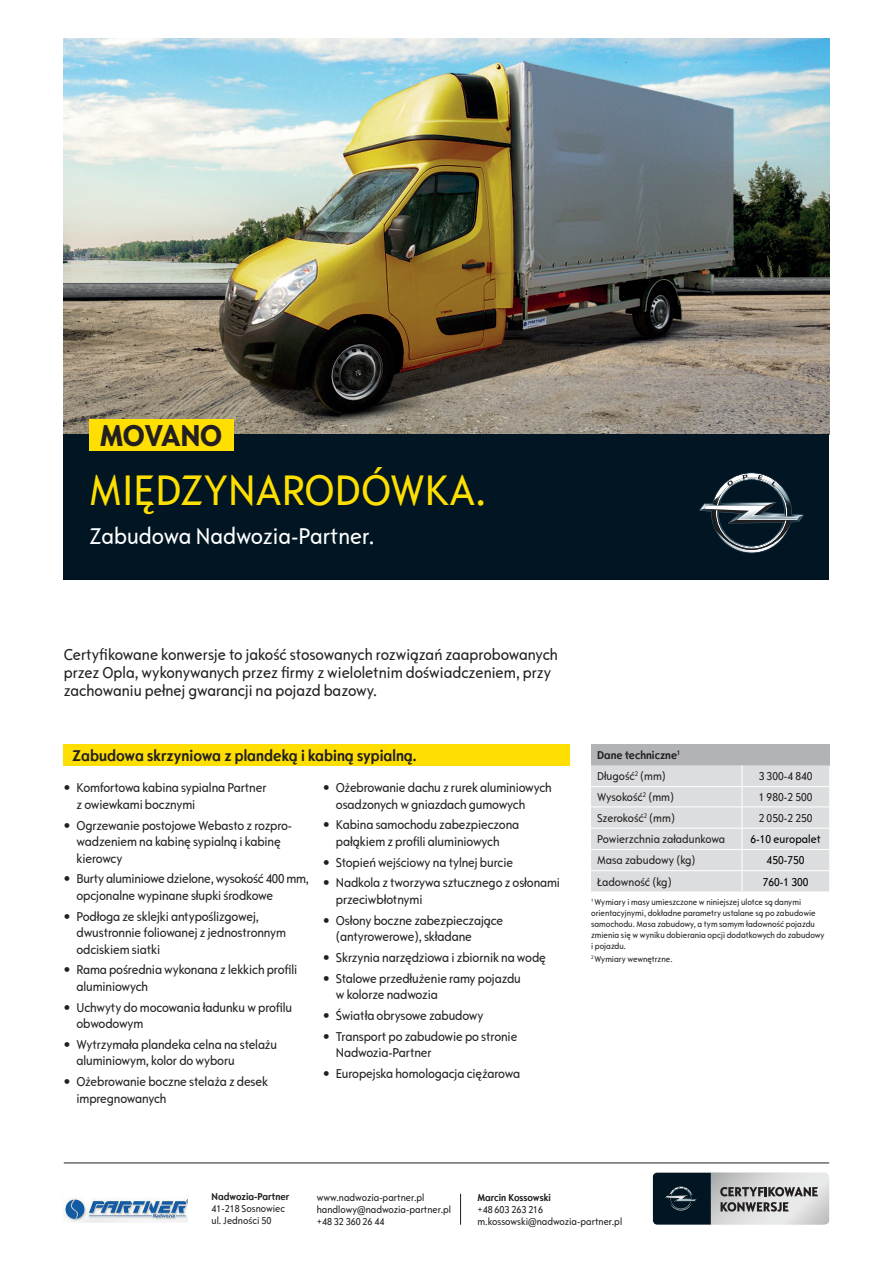
<style>
.page{position:relative;width:893px;height:1263px;background:#fff}
.page>*{position:absolute;margin:0;border:0;box-sizing:border-box;transform-origin:0 0}
.t1{font:condensed 45px "Opel Sans";color:#ffdf01}
.t2{font:31.5px "Opel Sans Condensed Carline";letter-spacing:-.02em;color:#231f20}
.t3{font:condensed 24px "Opel Sans";color:#fff}
.t4{font:condensed 16.5px/18px "Opel Sans";color:#231f20}
.t5{font:700 16.5px "Opel Sans Condensed";color:#231f20}
.t6{font:condensed 13.5px/16.5px "Opel Sans";letter-spacing:-.01em;color:#231f20}
.t7{font:condensed 12px "Opel Sans";color:#231f20}
.t8{font:condensed 12px "Opel Sans";color:#000}
.t9{font:700 12px "Opel Sans Condensed";color:#231f20}
.t10{font:condensed 10.5px/12px "Opel Sans";color:#231f20}
.t11{font:700 10.5px "Opel Sans Condensed";color:#231f20}
.t12{font:condensed 9px/10.8px "Opel Sans";color:#231f20}
</style>
<div class="page">
<img style="left:64px;top:38px;width:765px;height:397px">
<div style="left:64px;top:744px;width:506px;height:21px;background:#ffdf01"></div>
<div style="left:64px;top:435px;width:765px;height:145px;background:#011622"></div>
<div style="left:89px;top:419px;width:145px;height:32px;background:#ffdf01"></div>
<svg style="left:699px;top:473px;width:105px;height:80px"></svg>
<hr style="left:64px;top:1162px;width:765px;height:1px;background:#231f20">
<svg style="left:653px;top:1172px;width:176px;height:53px;background:#858c90"></svg>
<div style="left:591px;top:744px;width:238px;height:21px;background:#b2b3b7"></div>
<div style="left:591px;top:765px;width:238px;height:126px;background:#dcdddf"></div>
<hr style="left:742px;top:786px;width:87px;height:1px;background:#fff">
<hr style="left:591px;top:806px;width:151px;height:1px;background:#fff">
<hr style="left:742px;top:806px;width:87px;height:1px;background:#fff">
<hr style="left:591px;top:828px;width:151px;height:1px;background:#fff">
<hr style="left:742px;top:828px;width:87px;height:1px;background:#fff">
<hr style="left:591px;top:849px;width:151px;height:1px;background:#fff">
<hr style="left:742px;top:849px;width:87px;height:1px;background:#fff">
<hr style="left:591px;top:870px;width:151px;height:1px;background:#fff">
<hr style="left:742px;top:870px;width:87px;height:1px;background:#fff">
<hr style="left:591px;top:786px;width:151px;height:1px;background:#fff">
<hr style="left:460px;top:1194px;width:1px;height:31px;background:#231f20">
<img style="left:63px;top:1197px;width:124px;height:25px">
<h2 class="t2" style="left:100px;top:416px;width:124px">MOVANO</h2>
<h1 class="t1" style="left:89px;top:464px;width:398px">MIĘDZYNARODÓWKA.</h1>
<h3 class="t3" style="left:89px;top:522px;width:287px">Zabudowa Nadwozia-Partner.</h3>
<p class="t4" style="left:64px;top:646px;width:496px">Certyfikowane konwersje to jakość stosowanych rozwiązań zaaprobowanych przez Opla, wykonywanych przez firmy z wieloletnim doświadczeniem, przy zachowaniu pełnej gwarancji na pojazd bazowy.</p>
<p class="t5" style="left:72px;top:745px;width:346px">Zabudowa skrzyniowa z plandeką i kabiną sypialną.</p>
<p class="t6" style="left:77px;top:780px;width:192px;text-indent:-13px">• Komfortowa kabina sypialna Partner z owiewkami bocznymi</p>
<p class="t6" style="left:77px;top:817px;width:217px;text-indent:-13px">• Ogrzewanie postojowe Webasto z rozpro&shy;wadzeniem na kabinę sypialną i kabinę kierowcy</p>
<p class="t6" style="left:77px;top:870px;width:234px;text-indent:-13px">• Burty aluminiowe dzielone, wysokość 400 mm, opcjonalne wypinane słupki środkowe</p>
<p class="t6" style="left:77px;top:908px;width:211px;text-indent:-13px">• Podłoga ze sklejki antypoślizgowej, dwustronnie foliowanej z jednostronnym odciskiem siatki</p>
<p class="t6" style="left:77px;top:961px;width:222px;text-indent:-13px">• Rama pośrednia wykonana z lekkich profili aluminiowych</p>
<p class="t6" style="left:77px;top:999px;width:217px;text-indent:-13px">• Uchwyty do mocowania ładunku w profilu obwodowym</p>
<p class="t6" style="left:77px;top:1036px;width:202px;text-indent:-13px">• Wytrzymała plandeka celna na stelażu aluminiowym, kolor do wyboru</p>
<p class="t6" style="left:77px;top:1073px;width:193px;text-indent:-13px">• Ożebrowanie boczne stelaża z desek impregnowanych</p>
<p class="t6" style="left:336px;top:779px;width:217px;text-indent:-13px">• Ożebrowanie dachu z rurek aluminiowych osadzonych w gniazdach gumowych</p>
<p class="t6" style="left:323px;top:817px;width:198px;text-align:center">• Kabina samochodu zabezpieczona pałąkiem z profili aluminiowych</p>
<p class="t6" style="left:323px;top:854px;width:191px">• Stopień wejściowy na tylnej burcie</p>
<p class="t6" style="left:336px;top:875px;width:226px;text-indent:-13px">• Nadkola z tworzywa sztucznego z osłonami przeciwbłotnymi</p>
<p class="t6" style="left:336px;top:912px;width:169px;text-indent:-13px">• Osłony boczne zabezpieczające (antyrowerowe), składane</p>
<p class="t6" style="left:323px;top:949px;width:224px">• Skrzynia narzędziowa i zbiornik na wodę</p>
<p class="t6" style="left:336px;top:970px;width:186px;text-indent:-13px">• Stalowe przedłużenie ramy pojazdu w kolorze nadwozia</p>
<p class="t6" style="left:323px;top:1007px;width:162px">• Światła obrysowe zabudowy</p>
<p class="t6" style="left:336px;top:1028px;width:183px;text-indent:-13px">• Transport po zabudowie po stronie<br>Nadwozia-Partner</p>
<p class="t6" style="left:323px;top:1065px;width:199px">• Europejska homologacja ciężarowa</p>
<p class="t9" style="left:597px;top:748px;width:85px">Dane techniczne<sup>1</sup></p>
<p class="t7" style="left:597px;top:769px;width:70px">Długość<sup>2</sup> (mm)</p>
<p class="t7" style="left:759px;top:769px;width:55px">3 300-4 840</p>
<p class="t7" style="left:597px;top:790px;width:78px">Wysokość<sup>2</sup> (mm)</p>
<p class="t7" style="left:759px;top:790px;width:55px">1 980-2 500</p>
<p class="t7" style="left:597px;top:811px;width:79px">Szerokość<sup>2</sup> (mm)</p>
<p class="t7" style="left:759px;top:811px;width:55px">2 050-2 250</p>
<p class="t7" style="left:597px;top:832px;width:130px">Powierzchnia załadunkowa</p>
<p class="t8" style="left:750px;top:832px;width:72px">6-10 europalet</p>
<p class="t7" style="left:597px;top:853px;width:100px">Masa zabudowy (kg)</p>
<p class="t8" style="left:767px;top:853px;width:39px">450-750</p>
<p class="t7" style="left:597px;top:875px;width:76px">Ładowność (kg)</p>
<p class="t8" style="left:763px;top:875px;width:47px">760-1 300</p>
<p class="t12" style="left:591px;top:897px;width:235px"><sup>1</sup> Wymiary i masy umieszczone w niniejszej ulotce są danymi orientacyjnymi, dokładne parametry ustalane są po zabudowie samochodu. Masa zabudowy, a tym samym ładowność pojazdu zmienia się w wyniku dobierania opcji dodatkowych do zabudowy i pojazdu.</p>
<p class="t12" style="left:591px;top:953px;width:83px"><sup>2</sup> Wymiary wewnętrzne.</p>
<p class="t11" style="left:212px;top:1190px;width:79px">Nadwozia-Partner</p>
<p class="t10" style="left:212px;top:1202px;width:75px">41-218 Sosnowiec ul. Jedności 50</p>
<p class="t10" style="left:317px;top:1191px;width:136px">www.nadwozia-partner.pl handlowy@nadwozia-partner.pl +48 32 360 26 44</p>
<p class="t11" style="left:477px;top:1191px;width:75px">Marcin Kossowski</p>
<p class="t10" style="left:477px;top:1203px;width:146px">+48 603 263 216 m.kossowski@nadwozia-partner.pl</p>
</div>
